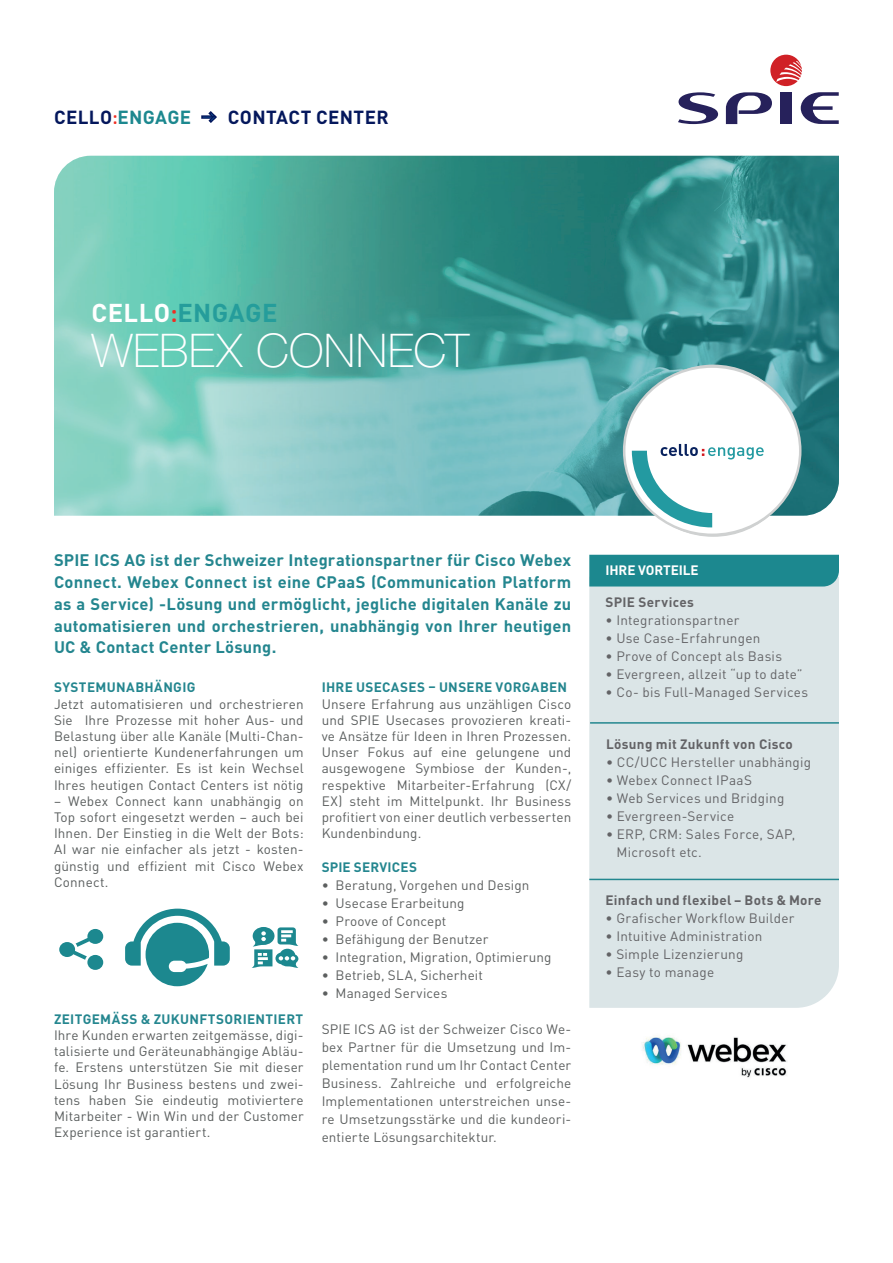
<style>
.page{position:relative;width:893px;height:1263px;background:#fff}
.page>*{position:absolute;margin:0;border:0;box-sizing:border-box;transform-origin:0 0}
.t1{font:100 46.5px "Helvetica Neue LT Std";letter-spacing:.01em;color:#fff}
.t2{font:700 25.5px "DINOT";letter-spacing:.015em;color:#259d9b}
.t3{font:700 18.75px "DINOT";letter-spacing:.02em;color:#04175c}
.t4{font:700 18.75px "DINOT";letter-spacing:.015em;color:#1c888f}
.t5{font:700 16.5px/21.8px "DINOT";letter-spacing:.015em;color:#24868f;text-align:justify}
.t6{font:13.5px/16.2px "DINOT";letter-spacing:.01em;color:#5a5e5e;text-align:justify}
.t7{font:13.5px/18px "DINOT";letter-spacing:.01em;color:#5c5f5f;text-align:justify}
.t8{font:13.5px/18px "DINOT";letter-spacing:.02em;color:#636366}
.t9{font:700 13.5px "DINOT";letter-spacing:.02em;color:#24868f}
.t10{font:700 13.5px "DINOT";letter-spacing:.025em;color:#636366}
.t11{font:700 13.5px "DINOT";letter-spacing:-.01em;color:#fff}
.s1{color:#04175c}
.s2{font-family:"Calibri";color:#ee2e22}
.s3{color:#fff}
.s4{color:#5c5f5f}
</style>
<div class="page">
<svg style="left:54px;top:156px;width:785px;height:360px;background:#59aca5"></svg>
<svg style="left:201px;top:115px;width:6px;height:4px"></svg>
<svg style="left:207px;top:111px;width:10px;height:12px"></svg>
<div style="left:589px;top:586px;width:250px;height:422px;background:#dbe5e7"></div>
<div style="left:589px;top:555px;width:250px;height:31px;background:#1c888f"></div>
<svg style="left:726px;top:92px;width:46px;height:32px"></svg>
<div style="left:780px;top:92px;width:12px;height:32px;background:#26215b"></div>
<svg style="left:801px;top:92px;width:38px;height:32px"></svg>
<svg style="left:678px;top:92px;width:40px;height:32px"></svg>
<svg style="left:770px;top:55px;width:32px;height:31px"></svg>
<hr style="left:589px;top:879px;width:250px;height:1px;background:#23878f">
<hr style="left:590px;top:722px;width:249px;height:2px;background:#23878f">
<svg style="left:623px;top:365px;width:178px;height:172px"></svg>
<img style="left:642px;top:1037px;width:145px;height:41px">
<svg style="left:125px;top:909px;width:105px;height:77px"></svg>
<svg style="left:252px;top:927px;width:46px;height:41px"></svg>
<svg style="left:59px;top:929px;width:44px;height:41px"></svg>
<h3 class="t4" style="left:54px;top:105px;width:139px"><span class="s1">CELLO</span><span class="s2">:</span>ENGAGE</h3>
<h3 class="t3" style="left:228px;top:105px;width:162px">CONTACT CENTER</h3>
<h2 class="t2" style="left:92px;top:296px;width:188px"><span class="s3">CELLO</span><span class="s2">:</span>ENGAGE</h2>
<h1 class="t1" style="left:91px;top:323px;width:379px">WEBEX CONNECT</h1>
<p class="t5" style="left:54px;top:549px;width:519px">SPIE ICS AG ist der Schweizer Integrationspartner für Cisco Webex Connect. Webex Connect ist eine CPaaS (Communication Platform as a Service) -Lösung und ermöglicht, jegliche digitalen Kanäle zu automatisieren und orchestrieren, unabhängig von Ihrer heutigen UC &amp; Contact Center Lösung.</p>
<p class="t9" style="left:322px;top:679px;width:247px">IHRE USECASES – UNSERE VORGABEN</p>
<p class="t6" style="left:322px;top:695px;width:251px">Unsere Erfahrung aus unzähligen Cisco und SPIE Usecases provozieren kreati&shy;ve Ansätze für Ideen in Ihren Prozessen.<br>Unser Fokus auf eine gelungene und ausgewogene <span class="s4">Symbiose der Kunden-, respektive Mitarbeiter-Erfahrung (CX/ EX) steht im Mittelpunkt. Ihr Business profitiert von einer deutlich verbesserten Kundenbindung.</span></p>
<p class="t9" style="left:322px;top:859px;width:97px">SPIE SERVICES</p>
<p class="t7" style="left:322px;top:876px;width:209px">• Beratung, Vorgehen und Design</p>
<p class="t7" style="left:322px;top:894px;width:144px">• Usecase Erarbeitung</p>
<p class="t7" style="left:322px;top:912px;width:126px">• Proove of Concept</p>
<p class="t7" style="left:322px;top:930px;width:168px">• Befähigung der Benutzer</p>
<p class="t7" style="left:322px;top:948px;width:231px">• Integration, Migration, Optimierung</p>
<p class="t7" style="left:322px;top:966px;width:163px">• Betrieb, SLA, Sicherheit</p>
<p class="t7" style="left:322px;top:984px;width:127px">• Managed Services</p>
<p class="t7" style="left:322px;top:1020px;width:251px">SPIE ICS AG ist der Schweizer Cisco We&shy;bex Partner für die Umsetzung und Im&shy;plementation rund um Ihr Contact Center Business. Zahlreiche und erfolgreiche Implementationen unterstreichen unse&shy;re Umsetzungsstärke und die kundeori&shy;entierte Lösungsarchitektur.</p>
<p class="t9" style="left:54px;top:679px;width:143px">SYSTEMUNABHÄNGIG</p>
<p class="t6" style="left:54px;top:695px;width:251px">Jetzt automatisieren und orchestrieren Sie Ihre Prozesse mit hoher Aus- und Belastung über alle Kanäle (Multi-Chan&shy;nel) orientierte Kundenerfahrungen um einiges effizienter. Es ist kein Wechsel Ihres heutigen Contact Centers ist nötig</p>
<p class="t6" style="left:54px;top:792px;width:251px">– Webex Connect kann unabhängig on Top sofort eingesetzt werden – auch bei Ihnen. Der Einstieg in die Welt der Bots:<br>AI war nie einfacher als jetzt - kosten&shy;günstig und effizient mit Cisco Webex Connect.</p>
<p class="t9" style="left:54px;top:1010px;width:251px">ZEITGEMÄSS &amp; ZUKUNFTSORIENTIERT</p>
<p class="t6" style="left:54px;top:1027px;width:251px">Ihre Kunden erwarten zeitgemässe, digi&shy;talisierte und Geräteunabhängige Abläu&shy;fe. Erstens unterstützen Sie mit dieser Lösung Ihr Business bestens und zwei&shy;tens haben Sie eindeutig motiviertere Mitarbeiter - Win Win und der Customer Experience ist garantiert.</p>
<p class="t11" style="left:606px;top:561px;width:95px">IHRE VORTEILE</p>
<p class="t10" style="left:605px;top:593px;width:90px">SPIE Services</p>
<p class="t8" style="left:605px;top:611px;width:135px">• Integrationspartner</p>
<p class="t8" style="left:605px;top:629px;width:156px">• Use Case-Erfahrungen</p>
<p class="t8" style="left:605px;top:647px;width:178px">• Prove of Concept als Basis</p>
<p class="t8" style="left:605px;top:665px;width:199px">• Evergreen, allzeit “up to date”</p>
<p class="t8" style="left:605px;top:683px;width:204px">• Co- bis Full-Managed Services</p>
<p class="t10" style="left:606px;top:736px;width:188px">Lösung mit Zukunft von Cisco</p>
<p class="t8" style="left:606px;top:753px;width:207px">• CC/UCC Hersteller unabhängig</p>
<p class="t8" style="left:606px;top:771px;width:147px">• Webex Connect IPaaS</p>
<p class="t8" style="left:606px;top:789px;width:180px">• Web Services und Bridging</p>
<p class="t8" style="left:606px;top:807px;width:130px">• Evergreen-Service</p>
<p class="t8" style="left:616px;top:825px;width:180px;text-indent:-10px">• ERP, CRM: Sales Force, SAP,<br>Microsoft etc.</p>
<p class="t10" style="left:605px;top:891px;width:218px">Einfach und flexibel – Bots &amp; More</p>
<p class="t8" style="left:605px;top:909px;width:191px">• Grafischer Workflow Builder</p>
<p class="t8" style="left:605px;top:927px;width:159px">• Intuitive Administration</p>
<p class="t8" style="left:605px;top:945px;width:139px">• Simple Lizenzierung</p>
<p class="t8" style="left:605px;top:963px;width:110px">• Easy to manage</p>
</div>
